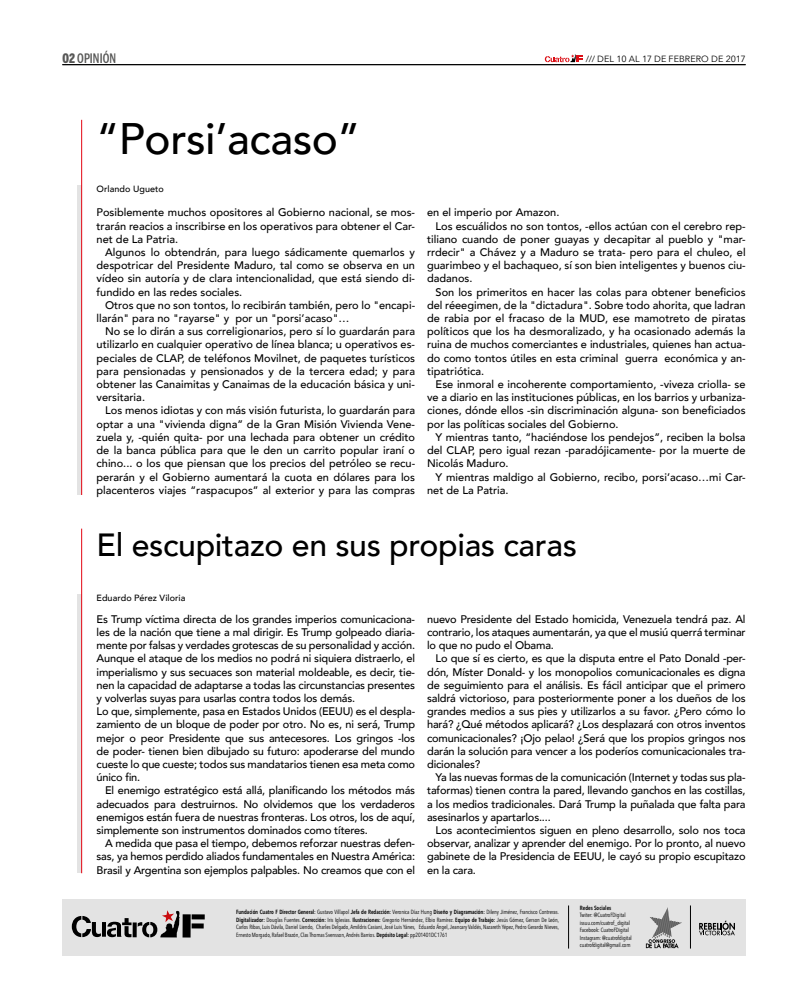
<style>
.page{position:relative;width:808px;height:1007px;background:#fff}
.page>*{position:absolute;margin:0;border:0;box-sizing:border-box;transform-origin:0 0}
.t1{font:500 44px "Avenir";letter-spacing:-.01em;color:#000}
.t2{font:500 32px "Avenir";letter-spacing:-.01em;color:#000}
.t3{font:500 13px "Benton Sans Comp";letter-spacing:.005em;color:#575756}
.t4{font:500 11px/13.2px "Avenir";color:#000;text-align:justify}
.t5{font:500 9px "Avenir";letter-spacing:.01em;color:#000}
.t6{font:9px "Avenir Next";letter-spacing:.005em;color:#000}
.t7{font:condensed 6px/7.5px "Avenir Next LT Pro";letter-spacing:-.01em;color:#000;text-align:justify;scale:.96 1}
.t8{font:600 condensed 6px "Avenir Next LT Pro";color:#000;scale:.96 1}
.s1{font-weight:900}
.s2{font-weight:600}
</style>
<div class="page">
<hr style="left:62px;top:64px;width:684px;height:1px;background:#000">
<svg style="left:545px;top:54px;width:38px;height:8px"></svg>
<div style="left:62px;top:899px;width:684px;height:56px;background:#e3e3e3"></div>
<hr style="left:568px;top:905px;width:1px;height:43px;background:#000">
<hr style="left:690px;top:905px;width:1px;height:43px;background:#000">
<svg style="left:72px;top:916px;width:29px;height:20px"></svg>
<hr style="left:102px;top:921px;width:4px;height:15px;background:#000">
<svg style="left:107px;top:910px;width:73px;height:27px"></svg>
<div style="left:183px;top:914px;width:8px;height:23px;background:#000"></div>
<div style="left:192px;top:923px;width:12px;height:5px;background:#000"></div>
<div style="left:192px;top:914px;width:13px;height:5px;background:#000"></div>
<svg style="left:646px;top:907px;width:36px;height:40px"></svg>
<svg style="left:699px;top:920px;width:36px;height:15px"></svg>
<div style="left:77px;top:185px;width:5px;height:310px;background:#e3e3e3"></div>
<div style="left:77px;top:594px;width:5px;height:279px;background:#e3e3e3"></div>
<hr style="left:81px;top:120px;width:1px;height:375px;background:#e30613">
<hr style="left:81px;top:528px;width:1px;height:345px;background:#e30613">
<p class="t3" style="left:62px;top:51px;width:55px"><span class="s1">02</span> OPINIÓN</p>
<p class="t6" style="left:586px;top:51px;width:161px">/// DEL 10 AL 17 DE FEBRERO DE 2017</p>
<h1 class="t1" style="left:97px;top:101px;width:265px">“Porsi’acaso”</h1>
<p class="t5" style="left:97px;top:181px;width:69px">Orlando Ugueto</p>
<p class="t4" style="left:97px;top:205px;width:320px">Posiblemente muchos opositores al Gobierno nacional, se mos&shy;trarán reacios a inscribirse en los operativos para obtener el Car&shy;net de La Patria.</p>
<p class="t4" style="left:97px;top:245px;width:320px;text-indent:9px">Algunos lo obtendrán, para luego sádicamente quemarlos y despotricar del Presidente Maduro, tal como se observa en un vídeo sin autoría y de clara intencionalidad, que está siendo di&shy;fundido en las redes sociales.</p>
<p class="t4" style="left:97px;top:298px;width:320px;text-indent:9px">Otros que no son tontos, lo recibirán también, pero lo "encapi&shy;llarán" para no "rayarse" y por un "porsi’acaso"…</p>
<p class="t4" style="left:97px;top:324px;width:320px;text-indent:9px">No se lo dirán a sus correligionarios, pero sí lo guardarán para utilizarlo en cualquier operativo de línea blanca; u operativos es&shy;peciales de CLAP, de teléfonos Movilnet, de paquetes turísticos para pensionadas y pensionados y de la tercera edad; y para obtener las Canaimitas y Canaimas de la educación básica y uni&shy;versitaria.</p>
<p class="t4" style="left:97px;top:403px;width:320px;text-indent:9px">Los menos idiotas y con más visión futurista, lo guardarán para optar a una "vivienda digna” de la Gran Misión Vivienda Vene&shy;zuela y, -quién quita- por una lechada para obtener un crédito de la banca pública para que le den un carrito popular iraní o chino... o los que piensan que los precios del petróleo se recu&shy;perarán y el Gobierno aumentará la cuota en dólares para los placenteros viajes “raspacupos” al exterior y para las compras</p>
<p class="t4" style="left:427px;top:205px;width:134px">en el imperio por Amazon.</p>
<p class="t4" style="left:436px;top:218px;width:311px">Los escuálidos no son tontos, -ellos actúan con el cerebro rep-</p>
<p class="t4" style="left:427px;top:232px;width:320px">tiliano cuando de poner guayas y decapitar al pueblo y "mar-</p>
<p class="t4" style="left:427px;top:245px;width:320px">rrdecir" a Chávez y a Maduro se trata- pero para el chuleo, el</p>
<p class="t4" style="left:427px;top:258px;width:320px">guarimbeo y el bachaqueo, sí son bien inteligentes y buenos ciu-</p>
<p class="t4" style="left:427px;top:271px;width:47px">dadanos.</p>
<p class="t4" style="left:436px;top:284px;width:311px">Son los primeritos en hacer las colas para obtener beneficios</p>
<p class="t4" style="left:427px;top:298px;width:320px">del réeegimen, de la "dictadura". Sobre todo ahorita, que ladran</p>
<p class="t4" style="left:427px;top:311px;width:320px">de rabia por el fracaso de la MUD, ese mamotreto de piratas</p>
<p class="t4" style="left:427px;top:324px;width:320px">políticos que los ha desmoralizado, y ha ocasionado además la</p>
<p class="t4" style="left:427px;top:337px;width:320px">ruina de muchos comerciantes e industriales, quienes han actua-</p>
<p class="t4" style="left:427px;top:350px;width:320px">do como tontos útiles en esta criminal guerra económica y an-</p>
<p class="t4" style="left:427px;top:364px;width:59px">tipatriótica.</p>
<p class="t4" style="left:436px;top:377px;width:311px">Ese inmoral e incoherente comportamiento, -viveza criolla- se</p>
<p class="t4" style="left:427px;top:390px;width:320px">ve a diario en las instituciones públicas, en los barrios y urbaniza-</p>
<p class="t4" style="left:427px;top:403px;width:320px">ciones, dónde ellos -sin discriminación alguna- son beneficiados</p>
<p class="t4" style="left:427px;top:416px;width:193px">por las políticas sociales del Gobierno.</p>
<p class="t4" style="left:436px;top:430px;width:311px">Y mientras tanto, “haciéndose los pendejos”, reciben la bolsa</p>
<p class="t4" style="left:427px;top:443px;width:320px">del CLAP, pero igual rezan -paradójicamente- por la muerte de</p>
<p class="t4" style="left:427px;top:456px;width:83px">Nicolás Maduro.</p>
<p class="t4" style="left:436px;top:469px;width:311px">Y mientras maldigo al Gobierno, recibo, porsi’acaso…mi Car-</p>
<p class="t4" style="left:427px;top:482px;width:83px">net de La Patria.</p>
<h2 class="t2" style="left:97px;top:517px;width:482px">El escupitazo en sus propias caras</h2>
<p class="t5" style="left:97px;top:590px;width:90px">Eduardo Pérez Viloria</p>
<p class="t4" style="left:97px;top:611px;width:320px;text-align:left">Es Trump víctima directa de los grandes imperios comunicaciona&shy;les de la nación que tiene a mal dirigir. Es Trump golpeado diaria&shy;mente por falsas y verdades grotescas de su personalidad y acción.<br>Aunque el ataque de los medios no podrá ni siquiera distraerlo, el imperialismo y sus secuaces son material moldeable, es decir, tie&shy;nen la capacidad de adaptarse a todas las circunstancias presentes y volverlas suyas para usarlas contra todos los demás.<br>Lo que, simplemente, pasa en Estados Unidos (EEUU) es el despla&shy;zamiento de un bloque de poder por otro. No es, ni será, Trump mejor o peor Presidente que sus antecesores. Los gringos -los de poder- tienen bien dibujado su futuro: apoderarse del mundo cueste lo que cueste; todos sus mandatarios tienen esa meta como único fin.</p>
<p class="t4" style="left:97px;top:783px;width:320px;text-indent:9px">El enemigo estratégico está allá, planificando los métodos más adecuados para destruirnos. No olvidemos que los verdaderos enemigos están fuera de nuestras fronteras. Los otros, los de aquí, simplemente son instrumentos dominados como títeres.</p>
<p class="t4" style="left:97px;top:836px;width:320px;text-indent:9px">A medida que pasa el tiempo, debemos reforzar nuestras defen&shy;sas, ya hemos perdido aliados fundamentales en Nuestra América:<br>Brasil y Argentina son ejemplos palpables. No creamos que con el</p>
<p class="t4" style="left:427px;top:611px;width:320px">nuevo Presidente del Estado homicida, Venezuela tendrá paz. Al contrario, los ataques aumentarán, ya que el musiú querrá terminar lo que no pudo el Obama.</p>
<p class="t4" style="left:427px;top:651px;width:320px;text-indent:9px">Lo que sí es cierto, es que la disputa entre el Pato Donald -per&shy;dón, Míster Donald- y los monopolios comunicacionales es digna de seguimiento para el análisis. Es fácil anticipar que el primero saldrá victorioso, para posteriormente poner a los dueños de los grandes medios a sus pies y utilizarlos a su favor. ¿Pero cómo lo hará? ¿Qué métodos aplicará? ¿Los desplazará con otros inventos comunicacionales? ¡Ojo pelao! ¿Será que los propios gringos nos darán la solución para vencer a los poderíos comunicacionales tra&shy;dicionales?</p>
<p class="t4" style="left:427px;top:770px;width:320px;text-indent:9px">Ya las nuevas formas de la comunicación (Internet y todas sus pla&shy;taformas) tienen contra la pared, llevando ganchos en las costillas, a los medios tradicionales. Dará Trump la puñalada que falta para asesinarlos y apartarlos....</p>
<p class="t4" style="left:427px;top:822px;width:320px;text-indent:9px">Los acontecimientos siguen en pleno desarrollo, solo nos toca observar, analizar y aprender del enemigo. Por lo pronto, al nuevo gabinete de la Presidencia de EEUU, le cayó su propio escupitazo en la cara.</p>
<p class="t7" style="left:236px;top:908px;width:338px"><span class="s2">Fundación Cuatro F Director General:</span> Gustavo Villapol <span class="s2">Jefa de Redacción:</span> Veronica Díaz Hung <span class="s2">Diseño y Diagramación:</span> Dileny Jiménez, Francisco Contreras.<br><span class="s2">Digitalizador:</span> Douglas Fuentes. <span class="s2">Corrección:</span> Iris Iglesias. <span class="s2">Ilustraciones:</span> Gregorio Hernández, Elbio Ramírez. <span class="s2">Equipo de Trabajo:</span> Jesús Gómez, Gerson De León, Carlos Ribas, Luis Dávila, Daniel Liendo, Charles Delgado, Amildris Casiani, José Luis Yánes, Eduardo Ángel, Jeancary Valdés, Nazareth Yépez, Pedro Gerardo Nieves, Ernesto Morgado, Rafael Brazón, Clas Thomas Svensson, Andrés Barrios. <span class="s2">Depósito Legal:</span> pp201401DC1761</p>
<p class="t8" style="left:580px;top:904px;width:34px">Redes Sociales</p>
<p class="t7" style="left:580px;top:911px;width:56px;text-align:left">Twiter: @CuatroFDigital issuu.com/cuatrof_digital<br>Facebook: CuatroFDigital<br>Instagram: @cuatrofdigital cuatrofdigital@gmail.com</p>
</div>
